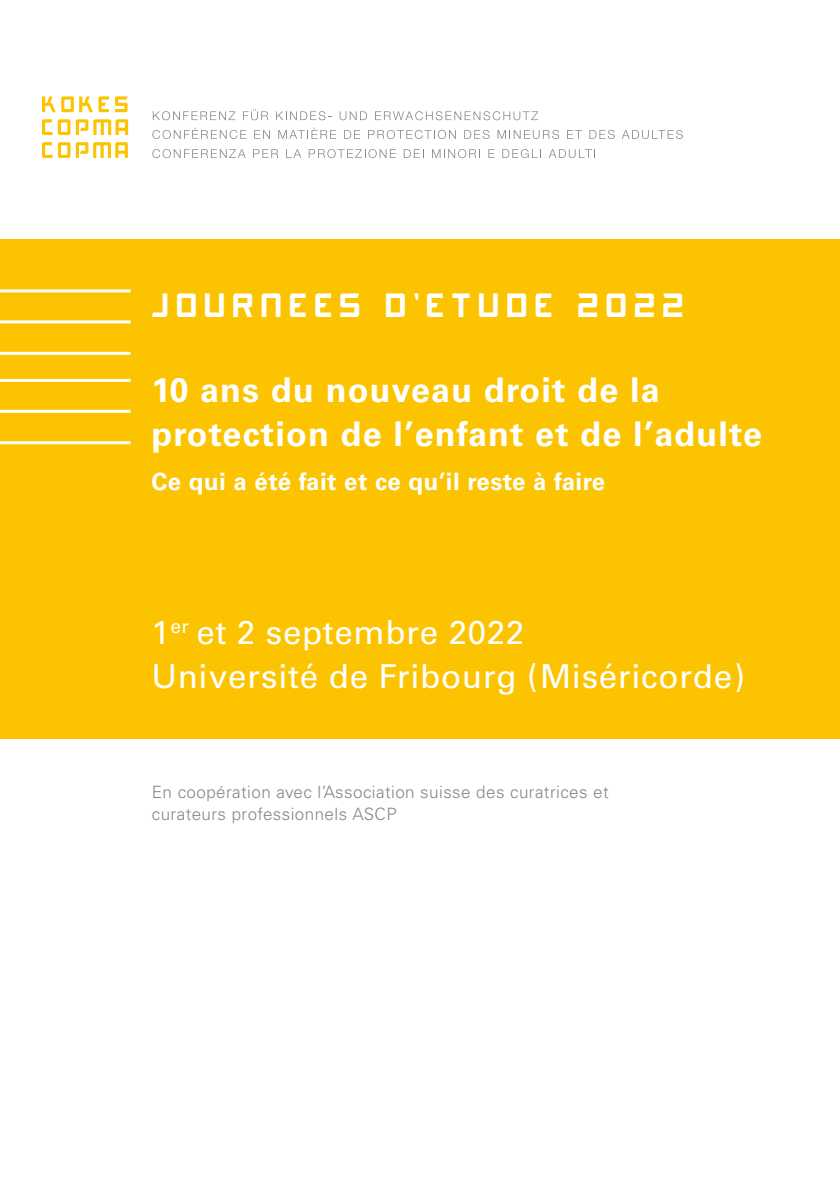
<style>
.page{position:relative;width:840px;height:1191px;background:#fff}
.page>*{position:absolute;margin:0;border:0;box-sizing:border-box;transform-origin:0 0}
.t1{font:700 34px/44px "Univers LT Std";letter-spacing:.035em;color:#fff}
.t2{font:33px/44px "Univers LT Std";letter-spacing:.02em;color:#fff}
.t3{font:32px "Akashi";letter-spacing:.2em;color:#fff}
.t4{font:700 24px "Univers LT Std";letter-spacing:.02em;color:#fff}
.t5{font:300 17px/22px "Univers LT Std";letter-spacing:.025em;color:#878688}
</style>
<div class="page">
<div style="left:0;top:239px;width:839px;height:499px;background:#fcc400"></div>
<hr style="left:0;top:289px;width:131px;height:3px;background:#fff">
<hr style="left:0;top:320px;width:131px;height:3px;background:#fff">
<hr style="left:0;top:352px;width:130px;height:3px;background:#fff">
<hr style="left:0;top:379px;width:131px;height:3px;background:#fff">
<hr style="left:0;top:410px;width:131px;height:3px;background:#fff">
<hr style="left:0;top:441px;width:130px;height:3px;background:#fff">
<svg style="left:42px;top:96px;width:67px;height:16px"></svg>
<svg style="left:115px;top:96px;width:12px;height:16px"></svg>
<svg style="left:42px;top:119px;width:10px;height:16px"></svg>
<svg style="left:58px;top:119px;width:12px;height:16px"></svg>
<svg style="left:76px;top:119px;width:52px;height:16px"></svg>
<svg style="left:42px;top:142px;width:10px;height:16px"></svg>
<svg style="left:58px;top:142px;width:12px;height:16px"></svg>
<svg style="left:76px;top:142px;width:52px;height:16px"></svg>
<svg style="left:153px;top:111px;width:82px;height:9px"></svg>
<svg style="left:243px;top:109px;width:25px;height:11px"></svg>
<svg style="left:276px;top:111px;width:55px;height:9px"></svg>
<svg style="left:339px;top:111px;width:28px;height:9px"></svg>
<svg style="left:375px;top:111px;width:162px;height:9px"></svg>
<svg style="left:152px;top:128px;width:94px;height:11px"></svg>
<svg style="left:254px;top:130px;width:16px;height:9px"></svg>
<svg style="left:278px;top:128px;width:58px;height:11px"></svg>
<svg style="left:344px;top:130px;width:16px;height:9px"></svg>
<svg style="left:368px;top:130px;width:87px;height:9px"></svg>
<svg style="left:464px;top:130px;width:25px;height:9px"></svg>
<svg style="left:497px;top:130px;width:61px;height:9px"></svg>
<svg style="left:567px;top:130px;width:14px;height:9px"></svg>
<svg style="left:589px;top:130px;width:25px;height:9px"></svg>
<svg style="left:622px;top:130px;width:60px;height:9px"></svg>
<svg style="left:152px;top:149px;width:93px;height:9px"></svg>
<svg style="left:253px;top:149px;width:25px;height:9px"></svg>
<svg style="left:286px;top:149px;width:15px;height:9px"></svg>
<svg style="left:308px;top:149px;width:88px;height:9px"></svg>
<svg style="left:403px;top:149px;width:17px;height:9px"></svg>
<svg style="left:432px;top:149px;width:48px;height:9px"></svg>
<svg style="left:488px;top:149px;width:6px;height:9px"></svg>
<svg style="left:502px;top:149px;width:39px;height:9px"></svg>
<svg style="left:548px;top:149px;width:47px;height:9px"></svg>
<h3 class="t3" style="left:152px;top:288px;width:534px">JOURNEES D’ETUDE 2022</h3>
<h1 class="t1" style="left:151px;top:368px;width:611px">10 ans du nouveau droit de la protection de l’enfant et de l’adulte</h1>
<h3 class="t4" style="left:151px;top:467px;width:455px">Ce qui a été fait et ce qu’il reste à faire</h3>
<h2 class="t2" style="left:151px;top:611px;width:595px">1<sup>er</sup> et 2 septembre 2022<br>Université de Fribourg (Miséricorde)</h2>
<p class="t5" style="left:152px;top:781px;width:458px">En coopération avec l’Association suisse des curatrices et curateurs professionnels ASCP</p>
</div>
